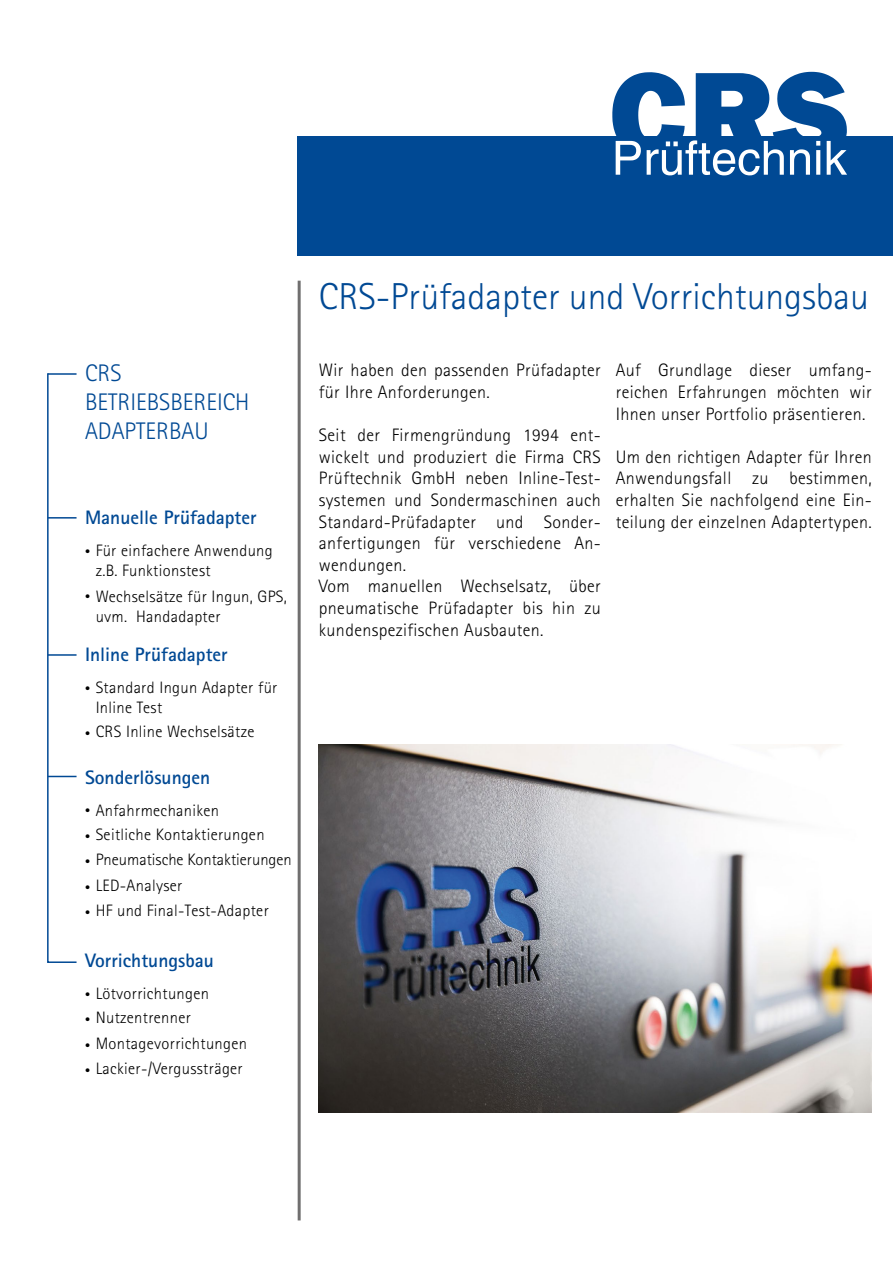
<style>
.page{position:relative;width:893px;height:1263px;background:#fff}
.page>*{position:absolute;margin:0;border:0;box-sizing:border-box;transform-origin:0 0}
.t1{font:300 37.5px "Rotis Sans Serif";color:#004994}
.t2{font:300 24px/28.8px "Rotis Sans Serif";color:#004994}
.t3{font:700 19.5px "Rotis Sans Serif";color:#004994}
.t4{font:300 18px/21.6px "Rotis Sans Serif";letter-spacing:.02em;color:#000}
.t5{font:300 16.5px/19.8px "Rotis Sans Serif";letter-spacing:.02em;color:#000}
.t6{font:300 16.5px "Rotis Sans Serif";color:#000}
.s1{font-size:10.5px}
</style>
<div class="page">
<hr style="left:298px;top:281px;width:3px;height:939px;background:#706f6f">
<div style="left:298px;top:136px;width:595px;height:119px;background:#004994"></div>
<svg style="left:612px;top:72px;width:235px;height:103px"></svg>
<svg style="left:47px;top:373px;width:30px;height:590px"></svg>
<hr style="left:48px;top:654px;width:29px;height:2px;background:#004994">
<hr style="left:48px;top:517px;width:29px;height:2px;background:#004994">
<hr style="left:48px;top:373px;width:29px;height:2px;background:#004994">
<img style="left:319px;top:744px;width:553px;height:369px">
<h2 class="t2" style="left:85px;top:358px;width:166px">CRS<br>BETRIEBSBEREICH<br>ADAPTERBAU</h2>
<p class="t3" style="left:85px;top:505px;width:173px">Manuelle Prüfadapter</p>
<p class="t5" style="left:96px;top:541px;width:179px;text-indent:-11px"><span class="s1">•</span> Für einfachere Anwendung z.B. Funktionstest</p>
<p class="t5" style="left:96px;top:586px;width:193px;text-indent:-11px"><span class="s1">•</span> Wechselsätze für Ingun, GPS, uvm. Handadapter</p>
<p class="t3" style="left:85px;top:642px;width:144px">Inline Prüfadapter</p>
<p class="t5" style="left:96px;top:678px;width:183px;text-indent:-11px"><span class="s1">•</span> Standard Ingun Adapter für<br>Inline Test</p>
<p class="t5" style="left:85px;top:722px;width:171px"><span class="s1">•</span> CRS Inline Wechselsätze</p>
<p class="t3" style="left:85px;top:765px;width:127px">Sonderlösungen</p>
<p class="t5" style="left:85px;top:800px;width:136px"><span class="s1">•</span> Anfahrmechaniken</p>
<p class="t5" style="left:85px;top:824px;width:181px"><span class="s1">•</span> Seitliche Kontaktierungen</p>
<p class="t6" style="left:85px;top:850px;width:208px"><span class="s1">•</span> Pneumatische Kontaktierungen</p>
<p class="t5" style="left:85px;top:875px;width:99px"><span class="s1">•</span> LED-Analyser</p>
<p class="t5" style="left:85px;top:901px;width:185px"><span class="s1">•</span> HF und Final-Test-Adapter</p>
<p class="t3" style="left:85px;top:948px;width:130px">Vorrichtungsbau</p>
<p class="t5" style="left:85px;top:984px;width:126px"><span class="s1">•</span> Lötvorrichtungen</p>
<p class="t5" style="left:85px;top:1008px;width:107px"><span class="s1">•</span> Nutzentrenner</p>
<p class="t5" style="left:85px;top:1033px;width:164px"><span class="s1">•</span> Montagevorrichtungen</p>
<p class="t5" style="left:85px;top:1059px;width:159px"><span class="s1">•</span> Lackier-/Vergussträger</p>
<h1 class="t1" style="left:319px;top:275px;width:551px">CRS-Prüfadapter und Vorrichtungsbau</h1>
<p class="t4" style="left:319px;top:359px;width:284px">Wir haben den passenden Prüfadapter für Ihre Anforderungen.</p>
<p class="t4" style="left:319px;top:424px;width:284px">Seit der Firmengründung 1994 ent&shy;wickelt und produziert die Firma CRS Prüftechnik GmbH neben Inline-Test&shy;systemen und Sondermaschinen auch Standard-Prüfadapter und Sonder&shy;anfertigungen für verschiedene An&shy;wendungen.<br>Vom manuellen Wechselsatz, über pneumatische Prüfadapter bis hin zu kundenspezifischen Ausbauten.</p>
<p class="t4" style="left:616px;top:359px;width:258px;text-align:justify">Auf Grundlage dieser umfang&shy;reichen Erfahrungen möchten wir Ihnen unser Portfolio präsentieren.</p>
<p class="t4" style="left:616px;top:446px;width:258px;text-align:justify">Um den richtigen Adapter für Ihren Anwendungsfall zu bestimmen, erhalten Sie nachfolgend eine Ein&shy;teilung der einzelnen Adaptertypen.</p>
</div>
